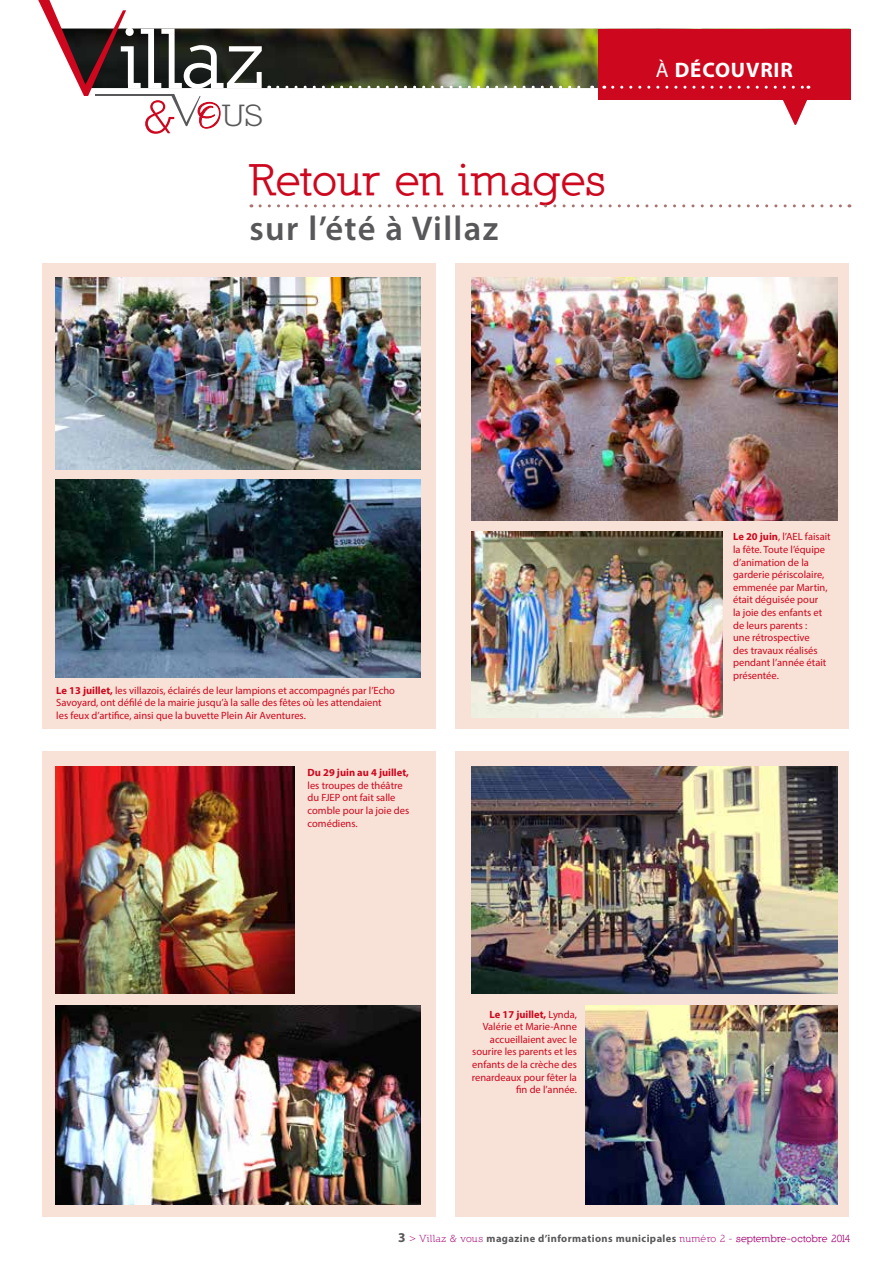
<style>
.page{position:relative;width:893px;height:1263px;background:#fff}
.page>*{position:absolute;margin:0;border:0;box-sizing:border-box;transform-origin:0 0}
.t1{font:700 85.65px "Nilland";color:#fff}
.t2{font:700 45px "Nilland";letter-spacing:.005em;color:#cd071e}
.t3{font:34.8px "Nilland Small Caps";color:#58585a}
.t4{font:600 34.5px "Myriad Pro";letter-spacing:.04em;color:#58585a}
.t5{font:700 21px "Myriad Pro";letter-spacing:.04em;color:#fff}
.t6{font:10.5px/12.6px "Myriad Pro";color:#cd071e}
.t7{font:700 10.5px "Myriad Pro";letter-spacing:.04em;color:#58585a}
.t8{font:700 10.5px "Myriad Pro";color:#cd071e}
.s1{font-weight:400}
.s2{font-weight:700}
.s3{font-size:13.5px}
.s4{font-family:"Nilland";font-weight:400;color:#a50775}
.s5{font-family:"Nilland";color:#a50775}
</style>
<div class="page">
<div style="left:456px;top:263px;width:393px;height:466px;background:#f8e1d6"></div>
<div style="left:42px;top:263px;width:393px;height:466px;background:#f8e1d6"></div>
<div style="left:456px;top:751px;width:393px;height:465px;background:#f8e1d6"></div>
<div style="left:42px;top:751px;width:393px;height:465px;background:#f8e1d6"></div>
<img style="left:126px;top:29px;width:472px;height:59px">
<div style="left:598px;top:29px;width:252px;height:70px;background:#cd071e"></div>
<svg style="left:278px;top:86px;width:315px;height:3px"></svg>
<svg style="left:38px;top:0;width:88px;height:96px"></svg>
<hr style="left:95px;top:94px;width:77px;height:2px;background:#58585a">
<svg style="left:145px;top:94px;width:76px;height:40px"></svg>
<svg style="left:260px;top:204px;width:590px;height:3px"></svg>
<svg style="left:613px;top:86px;width:196px;height:39px"></svg>
<img style="left:55px;top:766px;width:240px;height:228px">
<img style="left:55px;top:1006px;width:366px;height:198px">
<img style="left:471px;top:531px;width:252px;height:186px">
<img style="left:585px;top:1005px;width:253px;height:199px">
<img style="left:471px;top:766px;width:366px;height:228px">
<img style="left:55px;top:278px;width:366px;height:191px">
<img style="left:55px;top:479px;width:366px;height:199px">
<img style="left:471px;top:278px;width:366px;height:242px">
<h1 class="t1" style="left:119px;top:8px;width:147px">illaz</h1>
<h3 class="t3" style="left:222px;top:94px;width:43px">US</h3>
<h2 class="t2" style="left:249px;top:154px;width:358px">Retour en images</h2>
<h3 class="t4" style="left:249px;top:207px;width:250px">sur l’été à Villaz</h3>
<h3 class="t5" style="left:656px;top:56px;width:139px"><span class="s1">À</span> DÉCOUVRIR</h3>
<p class="t6" style="left:56px;top:683px;width:340px"><span class="s2">Le 13 juillet,</span> les villazois, éclairés de leur lampions et accompagnés par l’Echo<br>Savoyard, ont défilé de la mairie jusqu’à la salle des fêtes où les attendaient les feux d’artifice, ainsi que la buvette Plein Air Aventures.</p>
<p class="t8" style="left:308px;top:766px;width:103px">Du 29 juin au 4 juillet,</p>
<p class="t6" style="left:308px;top:779px;width:103px">les troupes de théâtre du FJEP ont fait salle comble pour la joie des comédiens.</p>
<p class="t6" style="left:472px;top:1007px;width:107px;text-align:right"><span class="s2">Le 17 juillet,</span> Lynda,<br>Valérie et Marie-Anne accueillaient avec le sourire les parents et les enfants de la crèche des renardeaux pour fêter la fin de l’année.</p>
<p class="t6" style="left:733px;top:530px;width:99px"><span class="s2">Le 20 juin</span>, l’AEL faisait la fête. Toute l’équipe d’animation de la garderie périscolaire, emmenée par Martin, était déguisée pour<br>la joie des enfants et de leurs parents :<br>une rétrospective<br>des travaux réalisés pendant l’année était présentée.</p>
<p class="t7" style="left:398px;top:1231px;width:454px"><span class="s3">3</span> <span class="s4">&gt; Villaz &amp; vous</span> magazine d’informations municipales <span class="s4">numéro 2 -</span> <span class="s5">septembre-octobre 2014</span></p>
</div>
